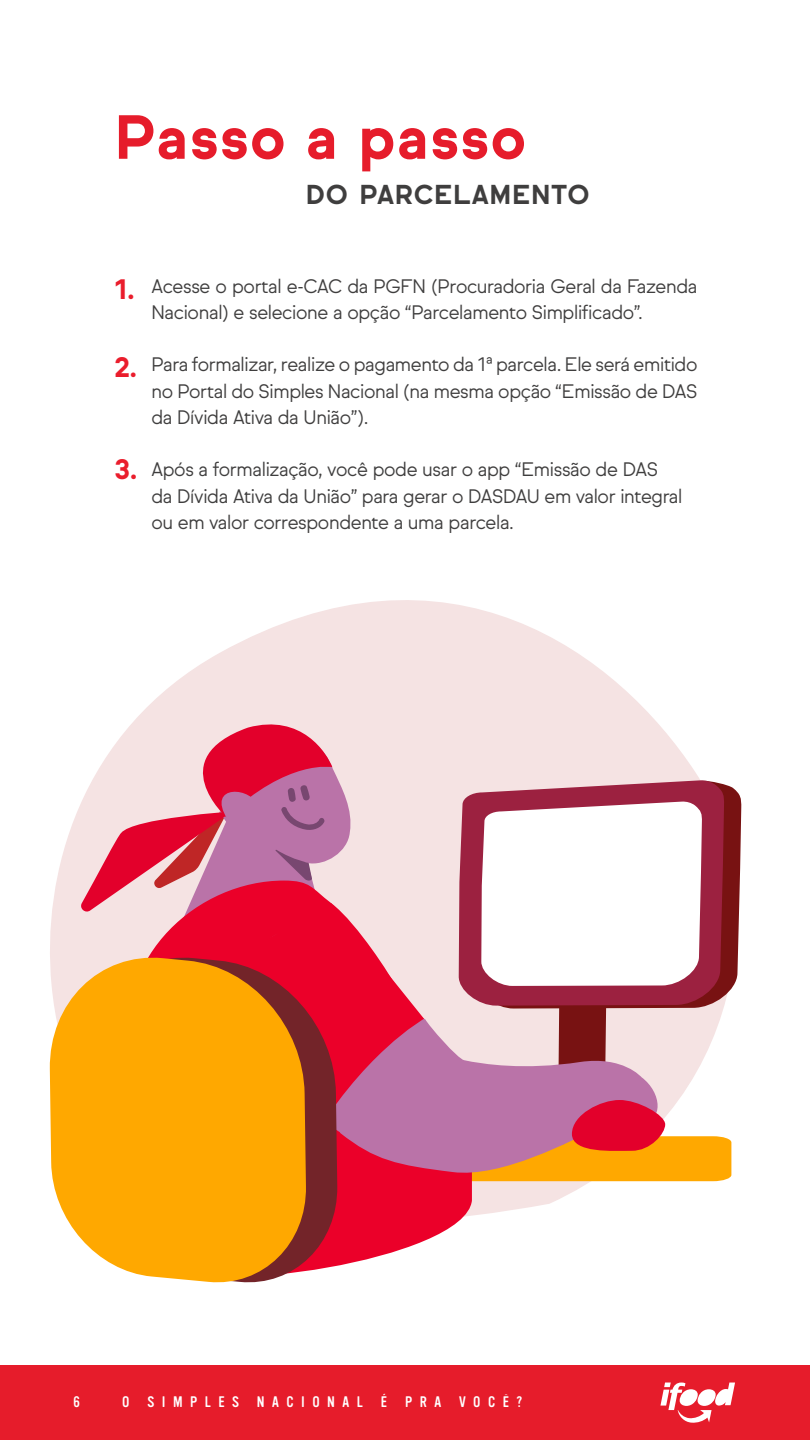
<style>
.page{position:relative;width:810px;height:1440px;background:#fff}
.page>*{position:absolute;margin:0;border:0;box-sizing:border-box;transform-origin:0 0}
.t1{font:700 59.62px "Sul Sans";letter-spacing:.025em;color:#e61c2b}
.t2{font:700 27px "Sul Sans";color:#ea1d2c}
.t3{font:700 26.25px "Sul Sans";letter-spacing:.025em;color:#3f3e3e}
.t4{font:300 18.75px/26.2px "Sul Sans";letter-spacing:-.02em;color:#3f3e3e}
.t5{font:15px "Vinyl OT";letter-spacing:.5em;color:#fff}
</style>
<div class="page">
<div style="left:0;top:1365px;width:810px;height:75px;background:#e61c2b"></div>
<svg style="left:660px;top:1383px;width:75px;height:40px"></svg>
<svg style="left:50px;top:600px;width:692px;height:616px;fill:#f5e3e3"></svg>
<svg style="left:335px;top:728px;width:18px;height:153px;background:#e2c0d0"></svg>
<svg style="left:724px;top:781px;width:17px;height:228px;fill:#781212"></svg>
<svg style="left:458px;top:780px;width:266px;height:21px;background:#b86075"></svg>
<svg style="left:335px;top:881px;width:137px;height:385px;fill:#eb0029"></svg>
<svg style="left:408px;top:801px;width:323px;height:380px"></svg>
<svg style="left:335px;top:903px;width:89px;height:254px;background:#da6084"></svg>
<svg style="left:307px;top:952px;width:31px;height:319px;background:#9d1a2b"></svg>
<svg style="left:50px;top:952px;width:257px;height:330px;background:#f8a614"></svg>
<svg style="left:79px;top:713px;width:256px;height:267px;background:#e3798b"></svg>
<h1 class="t1" style="left:114px;top:102px;width:413px">Passo a passo</h1>
<h3 class="t3" style="left:306px;top:179px;width:285px">DO PARCELAMENTO</h3>
<h2 class="t2" style="left:114px;top:273px;width:22px">1.</h2>
<h2 class="t2" style="left:114px;top:351px;width:24px">2.</h2>
<h2 class="t2" style="left:114px;top:454px;width:25px">3.</h2>
<p class="t4" style="left:152px;top:273px;width:548px">Acesse o portal e-CAC da PGFN (Procuradoria Geral da Fazenda<br>Nacional) e selecione a opção “Parcelamento Simplificado”.</p>
<p class="t4" style="left:152px;top:351px;width:548px;text-align:justify">Para formalizar, realize o pagamento da 1ª parcela. Ele será emitido no Portal do Simples Nacional (na mesma opção “Emissão de DAS da Dívida Ativa da União”).</p>
<p class="t4" style="left:152px;top:456px;width:532px">Após a formalização, você pode usar o app “Emissão de DAS da Dívida Ativa da União” para gerar o DASDAU em valor integral ou em valor correspondente a uma parcela.</p>
<p class="t5" style="left:74px;top:1393px;width:8px">6</p>
<p class="t5" style="left:122px;top:1394px;width:402px">O SIMPLES NACIONAL É PRA VOCÊ?</p>
</div>
